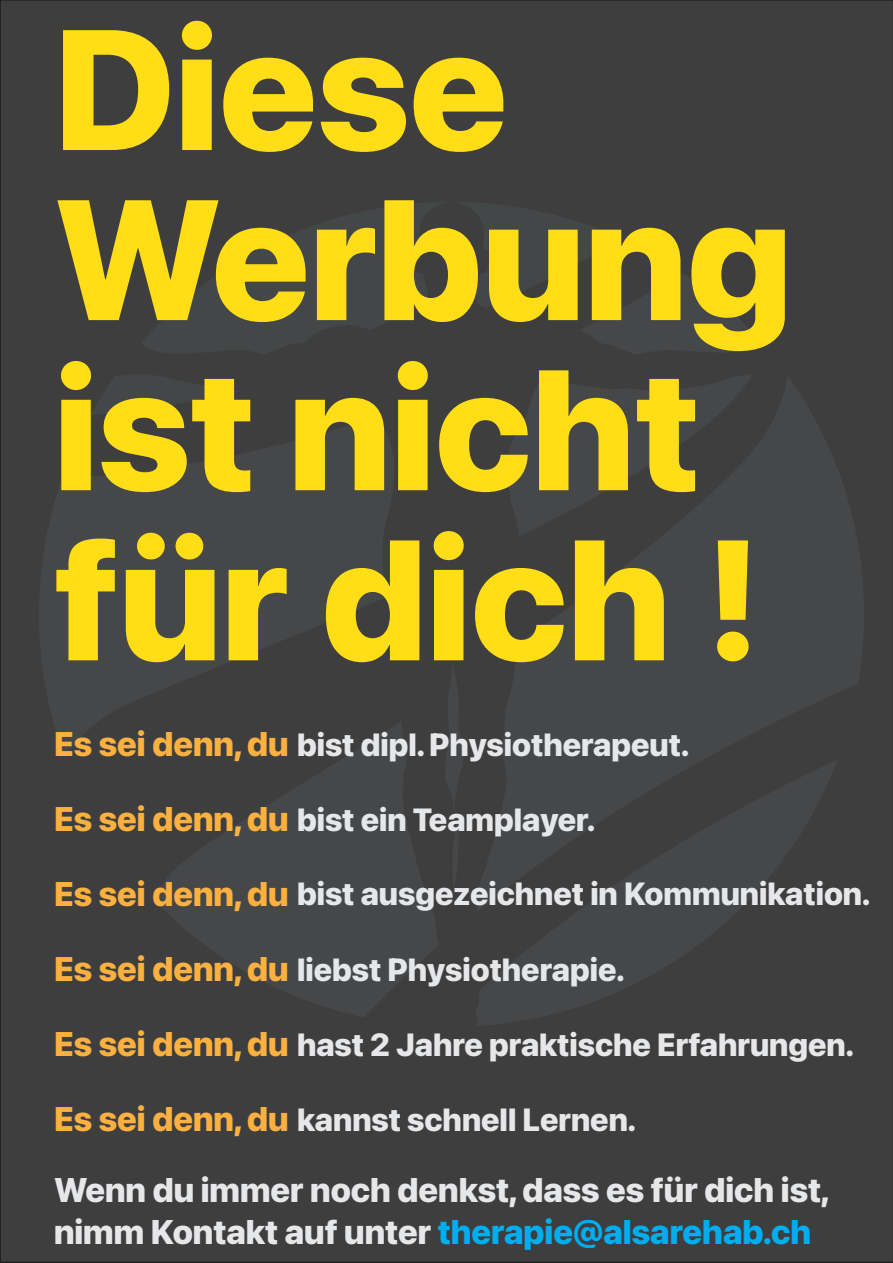
<style>
.page{position:relative;width:893px;height:1263px;background:#3e3e3f}
.page>*{position:absolute;margin:0;border:0;box-sizing:border-box;transform-origin:0 0}
.t1{font:170.1px/170.1px "SF Pro";color:#ffdd17}
.t2{font:34.05px/42.5px "SF Pro";color:#e6e7e9}
.t3{font:31.95px "SF Pro";color:#e6e7e9}
.s1{font-size:34.05px;color:#fbb03f}
.s2{color:#00aeef}
</style>
<div class="page">
<svg style="left:475px;top:913px;width:363px;height:113px;background:#414142"></svg>
<svg style="left:444px;top:660px;width:20px;height:229px;background:#404142"></svg>
<svg style="left:475px;top:375px;width:389px;height:538px;background:#424344"></svg>
<svg style="left:156px;top:721px;width:283px;height:296px;background:#424344"></svg>
<svg style="left:506px;top:374px;width:247px;height:162px;background:#424344"></svg>
<svg style="left:39px;top:416px;width:357px;height:342px;background:#424344"></svg>
<svg style="left:453px;top:202px;width:308px;height:152px;background:#404142"></svg>
<svg style="left:141px;top:202px;width:312px;height:152px;background:#414243"></svg>
<div style="left:90px;top:373px;width:155px;height:42px;background:#414243"></div>
<h1 class="t1" style="left:54px;top:6px;width:740px">Diese<br>Werbung ist nicht für dich !</h1>
<p class="t3" style="left:54px;top:726px;width:637px"><span class="s1">Es sei denn, du</span> bist dipl. Physiotherapeut.</p>
<p class="t3" style="left:54px;top:801px;width:543px"><span class="s1">Es sei denn, du</span> bist ein Teamplayer.</p>
<p class="t3" style="left:54px;top:875px;width:818px"><span class="s1">Es sei denn, du</span> bist ausgezeichnet in Kommunikation.</p>
<p class="t3" style="left:54px;top:951px;width:572px"><span class="s1">Es sei denn, du</span> liebst Physiotherapie.</p>
<p class="t3" style="left:54px;top:1026px;width:801px"><span class="s1">Es sei denn, du</span> hast 2 Jahre praktische Erfahrungen.</p>
<p class="t3" style="left:54px;top:1101px;width:583px"><span class="s1">Es sei denn, du</span> kannst schnell Lernen.</p>
<p class="t2" style="left:54px;top:1169px;width:777px">Wenn du immer noch denkst, dass es für dich ist, nimm Kontakt auf unter <span class="s2">therapie@alsarehab.ch</span></p>
</div>
